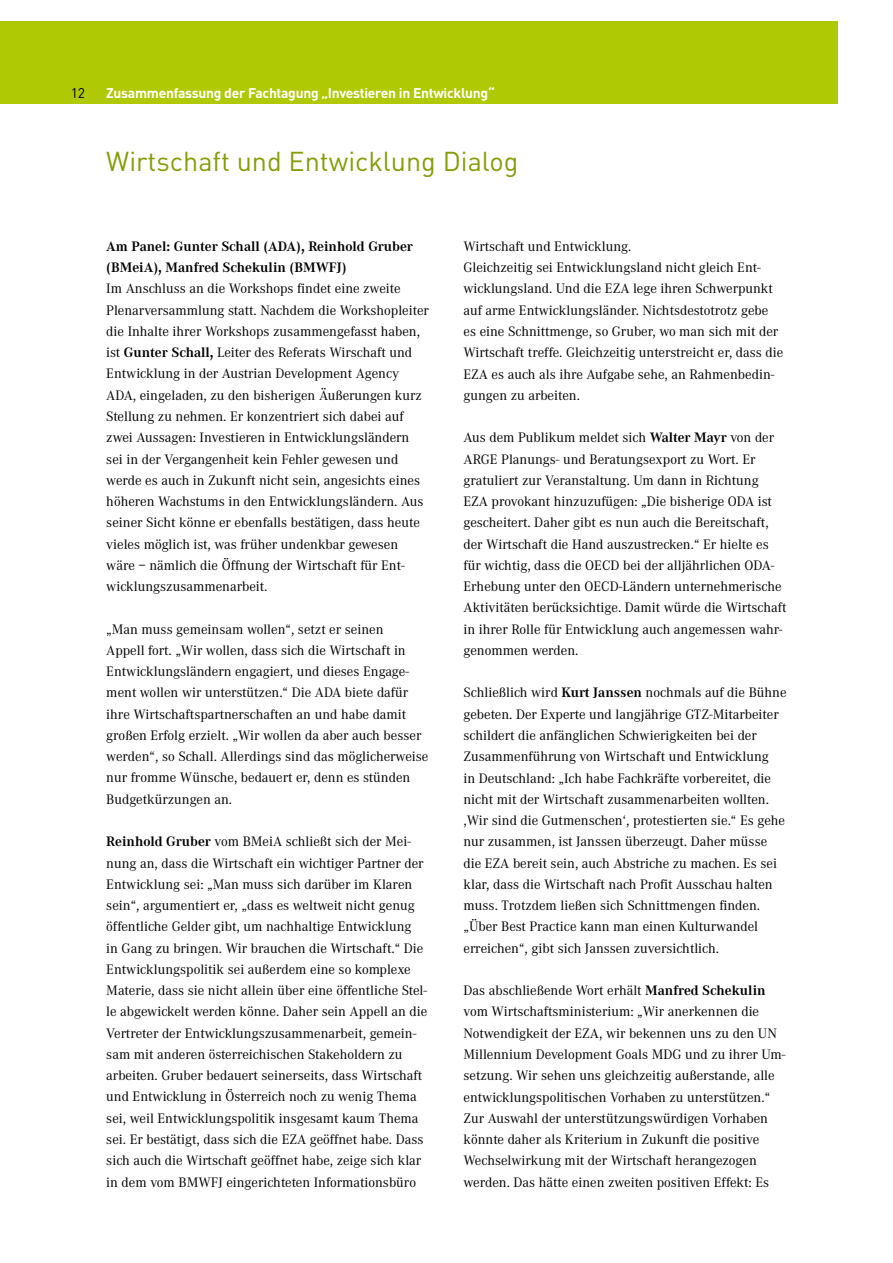
<style>
.page{position:relative;width:893px;height:1263px;background:#fff}
.page>*{position:absolute;margin:0;border:0;box-sizing:border-box;transform-origin:0 0}
.t1{font:27px "DIN";color:#879d07}
.t2{font:14.25px/21.3px "Corporate A";color:#000}
.t3{font:700 14.25px/21.3px "Corporate A";color:#000}
.t4{font:700 13.8px "DIN";letter-spacing:-.02em;color:#fff}
.t5{font:13.8px "DIN";color:#000}
.s1{font-weight:700}
</style>
<div class="page">
<div style="left:0;top:21px;width:838px;height:83px;background:#afca05"></div>
<hr style="left:892px;top:21px;width:1px;height:83px;background:#afca05">
<p class="t5" style="left:71px;top:84px;width:16px">12</p>
<p class="t4" style="left:106px;top:84px;width:390px">Zusammenfassung der Fachtagung „Investieren in Entwicklung“</p>
<h1 class="t1" style="left:106px;top:144px;width:413px">Wirtschaft und Entwicklung Dialog</h1>
<p class="t3" style="left:106px;top:236px;width:308px">Am Panel: Gunter Schall (ADA), Reinhold Gruber (BMeiA), Manfred Schekulin (BMWFJ)</p>
<p class="t2" style="left:106px;top:278px;width:324px">Im Anschluss an die Workshops findet eine zweite Plenarversammlung statt. Nachdem die Workshopleiter die Inhalte ihrer Workshops zusammengefasst haben, ist <span class="s1">Gunter Schall,</span> Leiter des Referats Wirschaft und Entwicklung in der Austrian Development Agency ADA, eingeladen, zu den bisherigen Äußerungen kurz Stellung zu nehmen. Er konzentriert sich dabei auf zwei Aussagen: Investieren in Entwicklungsländern sei in der Vergangenheit kein Fehler gewesen und werde es auch in Zukunft nicht sein, angesichts eines höheren Wachstums in den Entwicklungsländern. Aus seiner Sicht könne er ebenfalls bestätigen, dass heute vieles möglich ist, was früher undenkbar gewesen wäre – nämlich die Öffnung der Wirtschaft für Ent&shy;wicklungszusammenarbeit.</p>
<p class="t2" style="left:106px;top:619px;width:324px">„Man muss gemeinsam wollen“, setzt er seinen<br>Appell fort. „Wir wollen, dass sich die Wirtschaft in Entwicklungsländern engagiert, und dieses Engage&shy;ment wollen wir unterstützen.“ Die ADA biete dafür ihre Wirtschaftspartnerschaften an und habe damit großen Erfolg erzielt. „Wir wollen da aber auch besser werden“, so Schall. Allerdings sind das möglicherweise nur fromme Wünsche, bedauert er, denn es stünden Budgetkürzungen an.</p>
<p class="t2" style="left:106px;top:831px;width:323px"><span class="s1">Reinhold Gruber</span> vom BMeiA schließt sich der Mei&shy;nung an, dass die Wirtschaft ein wichtiger Partner der Entwicklung sei: „Man muss sich darüber im Klaren sein“, argumentiert er, „dass es weltweit nicht genug öffentliche Gelder gibt, um nachhaltige Entwicklung<br>in Gang zu bringen. Wir brauchen die Wirtschaft.“ Die Entwicklungspolitik sei außerdem eine so komplexe Materie, dass sie nicht allein über eine öffentliche Stel&shy;le abgewickelt werden könne. Daher sein Appell an die Vertreter der Entwicklungszusammenarbeit, gemein&shy;sam mit anderen österreichischen Stakeholdern zu arbeiten. Gruber bedauert seinerseits, dass Wirtschaft und Entwicklung in Österreich noch zu wenig Thema sei, weil Entwicklungspolitik insgesamt kaum Thema sei. Er bestätigt, dass sich die EZA geöffnet habe. Dass sich auch die Wirtschaft geöffnet habe, zeige sich klar in dem vom BMWFJ eingerichteten Informationsbüro</p>
<p class="t2" style="left:463px;top:236px;width:321px">Wirtschaft und Entwicklung.<br>Gleichzeitig sei Entwicklungsland nicht gleich Ent&shy;wicklungsland. Und die EZA lege ihren Schwerpunkt auf arme Entwicklungsländer. Nichtsdestotrotz gebe es eine Schnittmenge, so Gruber, wo man sich mit der Wirtschaft treffe. Gleichzeitig unterstreicht er, dass die EZA es auch als ihre Aufgabe sehe, an Rahmenbedin&shy;gungen zu arbeiten.</p>
<p class="t2" style="left:463px;top:427px;width:325px">Aus dem Publikum meldet sich <span class="s1">Walter Mayr</span> von der ARGE Planungs- und Beratungsexport zu Wort. Er gratuliert zur Veranstaltung. Um dann in Richtung EZA provokant hinzuzufügen: „Die bisherige ODA ist gescheitert. Daher gibt es nun auch die Bereitschaft, der Wirtschaft die Hand auszustrecken.“ Er hielte es für wichtig, dass die OECD bei der alljährlichen ODA-Erhebung unter den OECD-Ländern unternehmerische Aktivitäten berücksichtige. Damit würde die Wirtschaft in ihrer Rolle für Entwicklung auch angemessen wahr&shy;genommen werden.</p>
<p class="t2" style="left:463px;top:682px;width:325px">Schließlich wird <span class="s1">Kurt Janssen</span> nochmals auf die Bühne gebeten. Der Experte und langjährige GTZ-Mitarbeiter schildert die anfänglichen Schwierigkeiten bei der Zusammenführung von Wirtschaft und Entwicklung<br>in Deutschland: „Ich habe Fachkräfte vorbereitet, die nicht mit der Wirtschaft zusammenarbeiten wollten. ,Wir sind die Gutmenschen‘, protestierten sie.“ Es gehe nur zusammen, ist Janssen überzeugt. Daher müsse die EZA bereit sein, auch Abstriche zu machen. Es sei klar, dass die Wirtschaft nach Profit Ausschau halten muss. Trotzdem ließen sich Schnittmengen finden. „Über Best Practice kann man einen Kulturwandel erreichen“, gibt sich Janssen zuversichtlich.</p>
<p class="t2" style="left:463px;top:980px;width:323px">Das abschließende Wort erhält <span class="s1">Manfred Schekulin </span>vom Wirtschaftsministerium: „Wir anerkennen die Notwendigkeit der EZA, wir bekennen uns zu den UN Millennium Development Goals MDG und zu ihrer Um&shy;setzung. Wir sehen uns gleichzeitig außerstande, alle entwicklungspolitischen Vorhaben zu unterstützen.“ Zur Auswahl der unterstützungswürdigen Vorhaben könnte daher als Kriterium in Zukunft die positive Wechselwirkung mit der Wirtschaft herangezogen werden. Das hätte einen zweiten positiven Effekt: Es</p>
</div>
